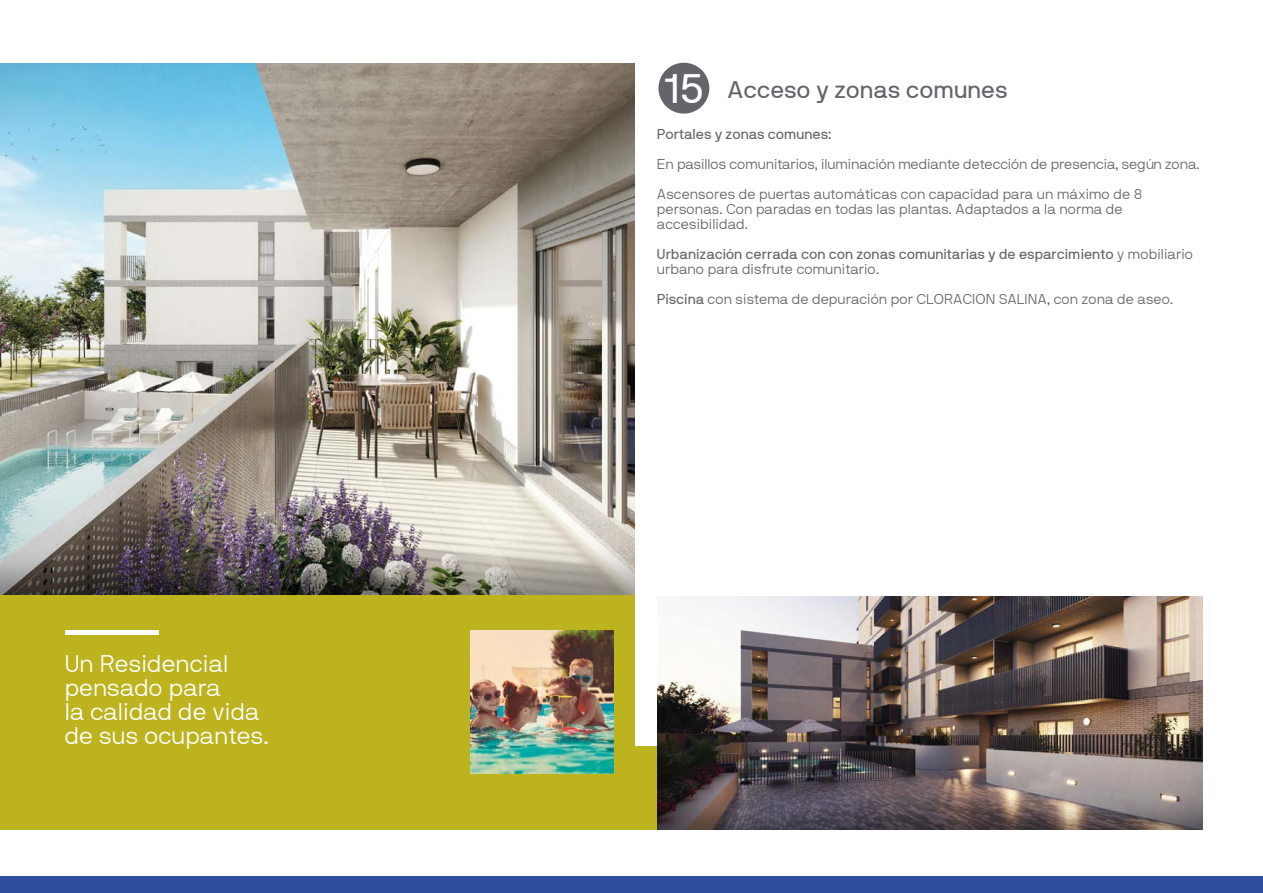
<style>
.page{position:relative;width:1263px;height:893px;background:#fff}
.page>*{position:absolute;margin:0;border:0;box-sizing:border-box;transform-origin:0 0}
.t1{font:24px/24px "NB International Light Webfont";color:#fff}
.t2{font:24px "NB International Regular Webfont";color:#63656a}
.t3{font:14.25px/30px "NB International Light Webfont";color:#63656a}
.t4{font:14.25px "NB International Regular Webfont";color:#63656a}
.s1{font-size:41.1px;color:#fff}
.s2{font-family:"NB International Light Webfont"}
.s3{font-family:"NB International Regular Webfont"}
</style>
<div class="page">
<div style="left:630px;top:746px;width:567px;height:83px;background:#bcb31f"></div>
<div style="left:0;top:63px;width:634px;height:766px;background:#bcb31f"></div>
<div style="left:658px;top:63px;width:51px;height:51px;background:#63656a;border-radius:50%"></div>
<img style="left:0;top:63px;width:635px;height:532px">
<div style="left:66px;top:630px;width:93px;height:5px;background:#fff"></div>
<img style="left:658px;top:597px;width:544px;height:232px">
<img style="left:471px;top:631px;width:143px;height:143px">
<div style="left:0;top:877px;width:1263px;height:16px;background:#2f4f9e"></div>
<h1 class="t1" style="left:65px;top:652px;width:205px">Un Residencial pensado para<br>la calidad de vida de sus ocupantes.</h1>
<h1 class="t2" style="left:665px;top:77px;width:344px"><span class="s1">15</span> Acceso y zonas comunes</h1>
<p class="t4" style="left:657px;top:126px;width:176px">Portales y zonas comunes:</p>
<p class="t3" style="left:657px;top:149px;width:544px">En pasillos comunitarios, iluminación mediante detección de presencia, según zona.<br>Ascensores de puertas automáticas con capacidad para un máximo de 8</p>
<p class="t3" style="left:657px;top:202px;width:467px;line-height:15px">personas. Con paradas en todas las plantas. Adaptados a la norma de accesibilidad.</p>
<p class="t4" style="left:657px;top:246px;width:538px">Urbanización cerrada con con zonas comunitarias y de esparcimiento <span class="s2">y mobiliario</span></p>
<p class="t3" style="left:657px;top:254px;width:518px">urbano para disfrute comunitario.<br><span class="s3">Piscina</span> con sistema de depuración por CLORACION SALINA, con zona de aseo.</p>
</div>
